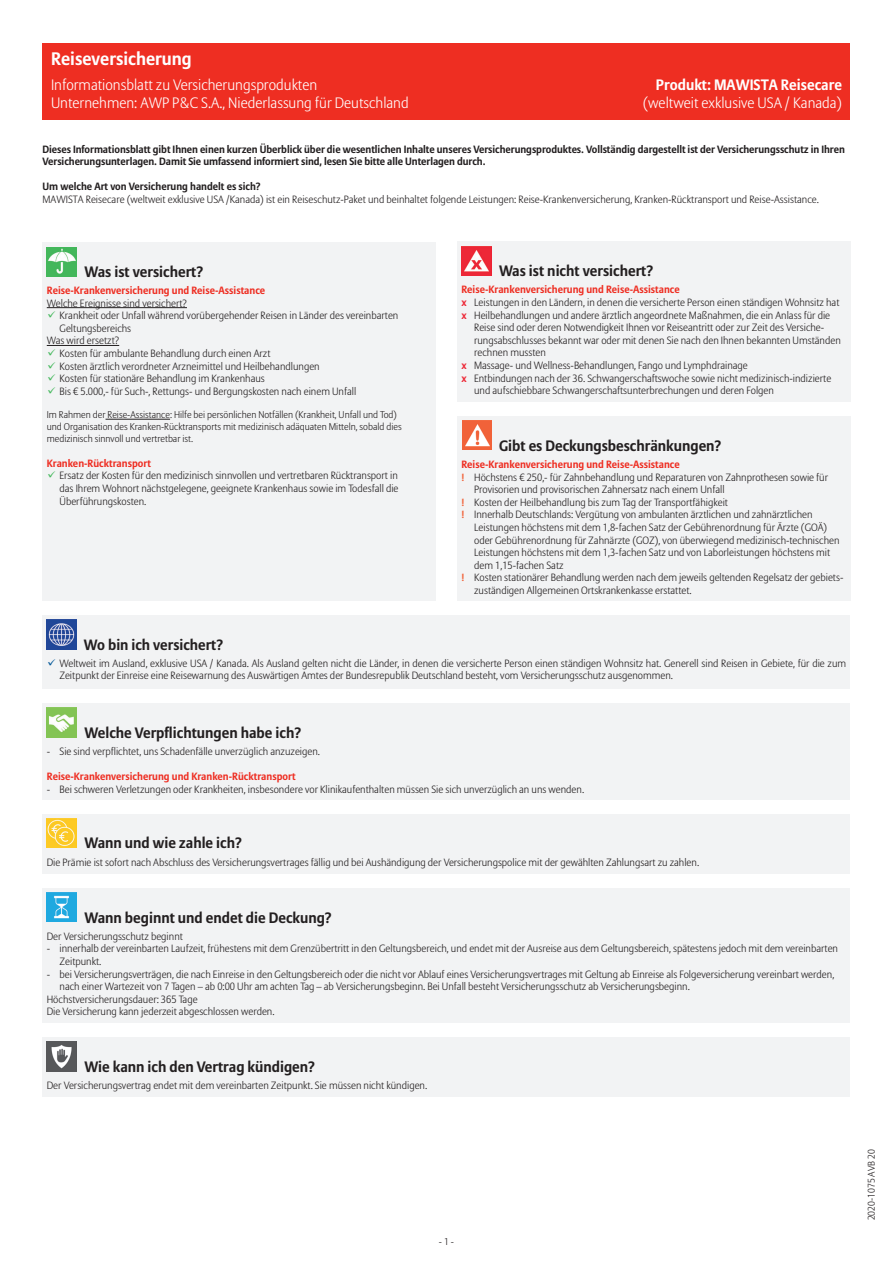
<style>
.page{position:relative;width:893px;height:1263px;background:#fff}
.page>*{position:absolute;margin:0;border:0;box-sizing:border-box;transform-origin:0 0}
.t1{font:700 18px "Allianz Sans";color:#fff}
.t2{font:700 15px "Allianz Sans";color:#231f20}
.t3{font:300 15px "Allianz Sans";color:#fff}
.t4{font:700 15px "Allianz Sans";color:#fff}
.t5{font:700 14.85px "Allianz Sans";color:#231f20}
.t6{font:300 10.5px/12.6px "Allianz Sans";color:#231f20}
.t7{font:700 10.5px/12.6px "Allianz Sans";letter-spacing:-.005em;color:#231f20}
.t8{font:700 10.5px "Allianz Sans";color:#ee2e22}
.t9{font:300 9.75px/11.7px "Allianz Sans";color:#231f20}
.s1{color:#44b85c}
.s2{font-weight:700;color:#ed2836}
.s3{font-weight:700;color:#f16239}
.s4{color:#015697}
</style>
<div class="page">
<div style="left:43px;top:43px;width:807px;height:76px;background:#ee2e22"></div>
<div style="left:457px;top:242px;width:393px;height:160px;background:#f2f3f4"></div>
<img style="left:461px;top:246px;width:30px;height:29px">
<div style="left:43px;top:242px;width:393px;height:359px;background:#f2f3f4"></div>
<hr style="left:47px;top:307px;width:140px;height:1px;background:#231f20">
<hr style="left:47px;top:345px;width:72px;height:1px;background:#231f20">
<hr style="left:106px;top:419px;width:64px;height:1px;background:#231f20">
<div style="left:47px;top:247px;width:30px;height:30px;background:#43b75b"></div>
<img style="left:48px;top:248px;width:28px;height:26px">
<div style="left:457px;top:416px;width:393px;height:185px;background:#f2f3f4"></div>
<div style="left:462px;top:420px;width:30px;height:29px;background:#f16239"></div>
<img style="left:465px;top:424px;width:25px;height:23px">
<div style="left:43px;top:615px;width:807px;height:74px;background:#f2f3f4"></div>
<img style="left:47px;top:620px;width:30px;height:29px">
<div style="left:43px;top:703px;width:807px;height:96px;background:#f2f3f4"></div>
<img style="left:47px;top:708px;width:30px;height:29px">
<div style="left:43px;top:888px;width:807px;height:135px;background:#f2f3f4"></div>
<img style="left:47px;top:892px;width:30px;height:30px">
<div style="left:43px;top:1037px;width:807px;height:60px;background:#f2f3f4"></div>
<img style="left:47px;top:1042px;width:30px;height:29px">
<div style="left:43px;top:814px;width:807px;height:60px;background:#f2f3f4"></div>
<img style="left:47px;top:818px;width:30px;height:30px">
<h1 class="t1" style="left:51px;top:48px;width:142px">Reiseversicherung</h1>
<h2 class="t3" style="left:51px;top:77px;width:268px">Informationsblatt zu Versicherungsprodukten</h2>
<h2 class="t4" style="left:656px;top:77px;width:187px">Produkt: MAWISTA Reisecare</h2>
<h2 class="t3" style="left:51px;top:95px;width:359px">Unternehmen: AWP P&amp;C S.A., Niederlassung für Deutschland</h2>
<h2 class="t3" style="left:643px;top:95px;width:201px">(weltweit exklusive USA / Kanada)</h2>
<p class="t7" style="left:43px;top:143px;width:804px">Dieses Informationsblatt gibt Ihnen einen kurzen Überblick über die wesentlichen Inhalte unseres Versicherungsproduktes. Vollständig dargestellt ist der Versicherungsschutz in Ihren<br>Versicherungsunterlagen. Damit Sie umfassend informiert sind, lesen Sie bitte alle Unterlagen durch.</p>
<p class="t7" style="left:43px;top:181px;width:220px">Um welche Art von Versicherung handelt es sich?</p>
<p class="t6" style="left:43px;top:193px;width:778px">MAWISTA Reisecare (weltweit exklusive USA /Kanada) ist ein Reiseschutz-Paket und beinhaltet folgende Leistungen: Reise-Krankenversicherung, Kranken-Rücktransport und Reise-Assistance.</p>
<h2 class="t2" style="left:84px;top:263px;width:121px">Was ist versichert?</h2>
<p class="t8" style="left:47px;top:284px;width:220px">Reise-Krankenversicherung und Reise-Assistance</p>
<p class="t6" style="left:47px;top:297px;width:142px">Welche Ereignisse sind versichert?</p>
<p class="t6" style="left:47px;top:310px;width:353px"><span class="s1">✓</span> Krankheit oder Unfall während vorübergehender Reisen in Länder des vereinbarten</p>
<p class="t6" style="left:60px;top:322px;width:73px">Geltungsbereichs</p>
<p class="t6" style="left:47px;top:335px;width:74px">Was wird ersetzt?</p>
<p class="t6" style="left:47px;top:347px;width:225px"><span class="s1">✓</span> Kosten für ambulante Behandlung durch einen Arzt</p>
<p class="t6" style="left:47px;top:360px;width:274px"><span class="s1">✓</span> Kosten ärztlich verordneter Arzneimittel und Heilbehandlungen</p>
<p class="t6" style="left:47px;top:373px;width:220px"><span class="s1">✓</span> Kosten für stationäre Behandlung im Krankenhaus</p>
<p class="t6" style="left:47px;top:385px;width:311px"><span class="s1">✓</span> Bis € 5.000,- für Such-, Rettungs- und Bergungskosten nach einem Unfall</p>
<p class="t9" style="left:47px;top:409px;width:357px">Im Rahmen der Reise-Assistance: Hilfe bei persönlichen Notfällen (Krankheit, Unfall und Tod) und Organisation des Kranken-Rücktransports mit medizinisch adäquaten Mitteln, sobald dies medizinisch sinnvoll und vertretbar ist.</p>
<p class="t8" style="left:47px;top:457px;width:106px">Kranken-Rücktransport</p>
<p class="t6" style="left:60px;top:470px;width:341px;text-align:justify;text-indent:-13px"><span class="s1">✓</span> Ersatz der Kosten für den medizinisch sinnvollen und vertretbaren Rücktransport in das Ihrem Wohnort nächstgelegene, geeignete Krankenhaus sowie im Todesfall die Überführungskosten.</p>
<h2 class="t2" style="left:499px;top:262px;width:156px">Was ist nicht versichert?</h2>
<p class="t8" style="left:461px;top:284px;width:220px">Reise-Krankenversicherung und Reise-Assistance</p>
<p class="t6" style="left:461px;top:296px;width:380px"><span class="s2">x</span> Leistungen in den Ländern, in denen die versicherte Person einen ständigen Wohnsitz hat</p>
<p class="t6" style="left:461px;top:309px;width:370px"><span class="s2">x</span> Heilbehandlungen und andere ärztlich angeordnete Maßnahmen, die ein Anlass für die</p>
<p class="t6" style="left:474px;top:322px;width:352px">Reise sind oder deren Notwendigkeit Ihnen vor Reiseantritt oder zur Zeit des Versiche-</p>
<p class="t6" style="left:474px;top:334px;width:368px">rungsabschlusses bekannt war oder mit denen Sie nach den Ihnen bekannten Umständen</p>
<p class="t6" style="left:474px;top:347px;width:73px">rechnen mussten</p>
<p class="t6" style="left:461px;top:359px;width:288px"><span class="s2">x</span> Massage- und Wellness-Behandlungen, Fango und Lymphdrainage</p>
<p class="t6" style="left:461px;top:372px;width:371px"><span class="s2">x</span> Entbindungen nach der 36. Schwangerschaftswoche sowie nicht medizinisch-indizierte</p>
<p class="t6" style="left:474px;top:385px;width:301px">und aufschiebbare Schwangerschaftsunterbrechungen und deren Folgen</p>
<h2 class="t2" style="left:499px;top:437px;width:224px">Gibt es Deckungsbeschränkungen?</h2>
<p class="t8" style="left:461px;top:458px;width:220px">Reise-Krankenversicherung und Reise-Assistance</p>
<p class="t6" style="left:461px;top:471px;width:368px"><span class="s3">!</span> Höchstens € 250,- für Zahnbehandlung und Reparaturen von Zahnprothesen sowie für</p>
<p class="t6" style="left:474px;top:483px;width:252px">Provisorien und provisorischen Zahnersatz nach einem Unfall</p>
<p class="t6" style="left:461px;top:496px;width:268px"><span class="s3">!</span> Kosten der Heilbehandlung bis zum Tag der Transportfähigkeit</p>
<p class="t6" style="left:461px;top:509px;width:353px"><span class="s3">!</span> Innerhalb Deutschlands: Vergütung von ambulanten ärztlichen und zahnärztlichen</p>
<p class="t6" style="left:474px;top:521px;width:355px">Leistungen höchstens mit dem 1,8-fachen Satz der Gebührenordnung für Ärzte (GOÄ)</p>
<p class="t6" style="left:474px;top:534px;width:367px">oder Gebührenordnung für Zahnärzte (GOZ), von überwiegend medizinisch-technischen</p>
<p class="t6" style="left:474px;top:546px;width:358px">Leistungen höchstens mit dem 1,3-fachen Satz und von Laborleistungen höchstens mit</p>
<p class="t6" style="left:474px;top:559px;width:91px">dem 1,15-fachen Satz</p>
<p class="t6" style="left:461px;top:572px;width:384px"><span class="s3">!</span> Kosten stationärer Behandlung werden nach dem jeweils geltenden Regelsatz der gebiets-</p>
<p class="t6" style="left:474px;top:584px;width:219px">zuständigen Allgemeinen Ortskrankenkasse erstattet.</p>
<h3 class="t5" style="left:84px;top:636px;width:141px">Wo bin ich versichert?</h3>
<p class="t6" style="left:59px;top:657px;width:788px;text-indent:-13px"><span class="s4">✓</span> Weltweit im Ausland, exklusive USA / Kanada. Als Ausland gelten nicht die Länder, in denen die versicherte Person einen ständigen Wohnsitz hat. Generell sind Reisen in Gebiete, für die zum<br>Zeitpunkt der Einreise eine Reisewarnung des Auswärtigen Amtes der Bundesrepublik Deutschland besteht, vom Versicherungsschutz ausgenommen.</p>
<h2 class="t2" style="left:84px;top:724px;width:219px">Welche Verpflichtungen habe ich?</h2>
<p class="t6" style="left:47px;top:745px;width:275px">- Sie sind verpflichtet, uns Schadenfälle unverzüglich anzuzeigen.</p>
<p class="t8" style="left:47px;top:770px;width:250px">Reise-Krankenversicherung und Kranken-Rücktransport</p>
<p class="t6" style="left:47px;top:783px;width:539px">- Bei schweren Verletzungen oder Krankheiten, insbesondere vor Klinikaufenthalten müssen Sie sich unverzüglich an uns wenden.</p>
<h2 class="t2" style="left:84px;top:835px;width:159px">Wann und wie zahle ich?</h2>
<p class="t6" style="left:47px;top:856px;width:654px">Die Prämie ist sofort nach Abschluss des Versicherungsvertrages fällig und bei Aushändigung der Versicherungspolice mit der gewählten Zahlungsart zu zahlen.</p>
<h2 class="t2" style="left:84px;top:909px;width:249px">Wann beginnt und endet die Deckung?</h2>
<p class="t6" style="left:47px;top:930px;width:138px">Der Versicherungsschutz beginnt</p>
<p class="t6" style="left:60px;top:943px;width:780px;text-indent:-13px">- innerhalb der vereinbarten Laufzeit, frühestens mit dem Grenzübertritt in den Geltungsbereich, und endet mit der Ausreise aus dem Geltungsbereich, spätestens jedoch mit dem vereinbarten<br>Zeitpunkt.</p>
<p class="t6" style="left:47px;top:968px;width:789px">- bei Versicherungsverträgen, die nach Einreise in den Geltungsbereich oder die nicht vor Ablauf eines Versicherungsvertrages mit Geltung ab Einreise als Folgeversicherung vereinbart werden,</p>
<p class="t6" style="left:60px;top:980px;width:632px">nach einer Wartezeit von 7 Tagen – ab 0:00 Uhr am achten Tag – ab Versicherungsbeginn. Bei Unfall besteht Versicherungsschutz ab Versicherungsbeginn.</p>
<p class="t6" style="left:47px;top:993px;width:152px">Höchstversicherungsdauer: 365 Tage</p>
<p class="t6" style="left:47px;top:1006px;width:229px">Die Versicherung kann jederzeit abgeschlossen werden.</p>
<h2 class="t2" style="left:84px;top:1058px;width:232px">Wie kann ich den Vertrag kündigen?</h2>
<p class="t6" style="left:47px;top:1079px;width:382px">Der Versicherungsvertrag endet mit dem vereinbarten Zeitpunkt. Sie müssen nicht kündigen.</p>
<p class="t9" style="left:439px;top:1236px;width:17px">- 1 -</p>
<p class="t9" style="left:866px;top:1220px;width:73px;rotate:-90deg">2020-1075 AVB 20</p>
</div>
